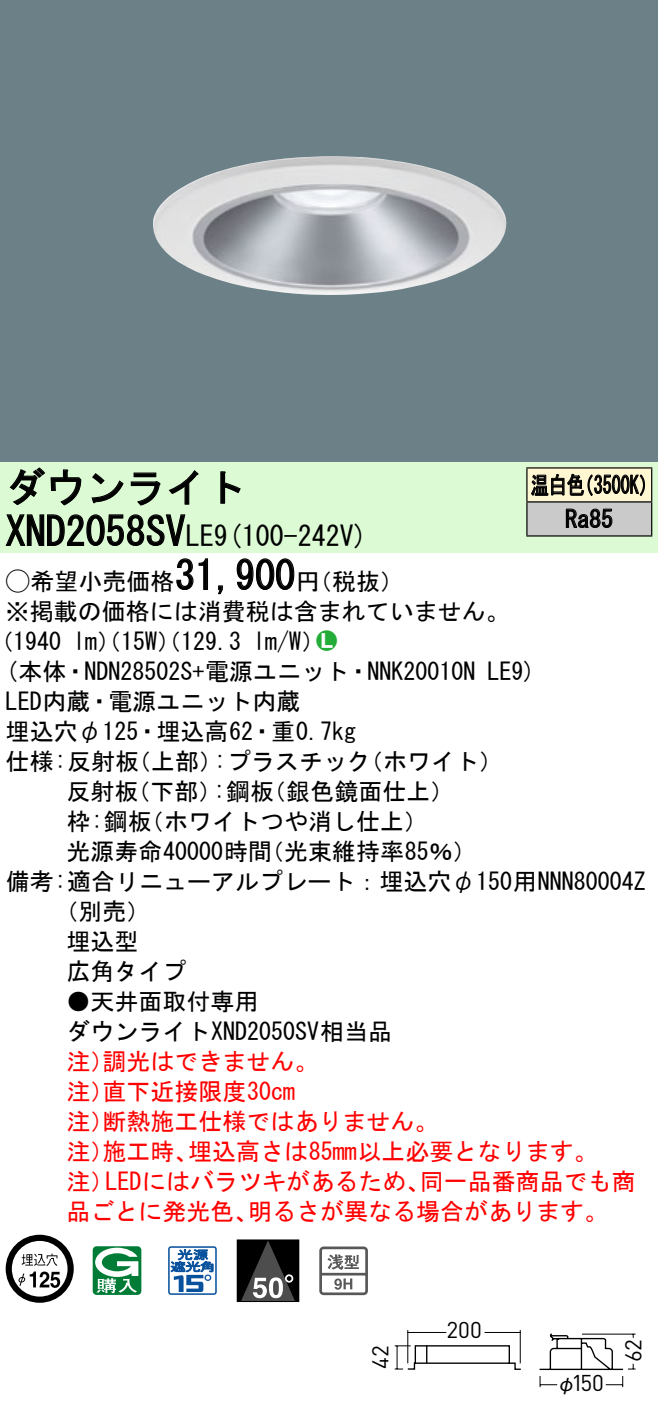
<style>
.page{position:relative;width:658px;height:1422px;background:#fff}
.page>*{position:absolute;margin:0;border:0;box-sizing:border-box;transform-origin:0 0}
.t1{font:40px "MS Gothic";color:#000}
.t2{font:28px "MS Gothic";color:#000}
.t3{font:24px/30.4px "MS Gothic";color:#000}
.t4{font:24px/30px "MS Gothic";color:#f00}
.t5{font:24px/34px "MS Gothic";color:#000;scale:.75 1}
.t6{font:24px "Ford Classification 1";color:#23ac38}
.t7{font:22.8px "DINOT";color:#000}
.t8{font:20px "Gothic BBB Pro Medium 90 pv RKSJ H";color:#000}
.s1{font-size:28px}
.s2{font-family:"Ford Classification 1"}
.s3{color:#fff}
</style>
<div class="page">
<div style="left:0;top:0;width:658px;height:462px;background:#6c8087"></div>
<img style="left:153px;top:156px;width:354px;height:139px">
<div style="left:0;top:462px;width:658px;height:90px;background:#dcfad4"></div>
<svg style="left:9px;top:467px;width:73px;height:39px"></svg>
<svg style="left:91px;top:473px;width:33px;height:30px"></svg>
<svg style="left:130px;top:472px;width:30px;height:34px"></svg>
<svg style="left:168px;top:470px;width:30px;height:35px"></svg>
<svg style="left:220px;top:471px;width:21px;height:33px"></svg>
<svg style="left:5px;top:514px;width:181px;height:32px"></svg>
<svg style="left:176px;top:558px;width:32px;height:32px"></svg>
<svg style="left:218px;top:585px;width:5px;height:10px"></svg>
<svg style="left:236px;top:558px;width:59px;height:32px"></svg>
<svg style="left:6px;top:1235px;width:68px;height:68px"></svg>
<svg style="left:93px;top:1246px;width:48px;height:49px"></svg>
<svg style="left:168px;top:1246px;width:49px;height:49px"></svg>
<div style="left:237px;top:1240px;width:62px;height:61px;background:#000"></div>
<svg style="left:241px;top:1241px;width:54px;height:59px"></svg>
<div style="left:237px;top:1239px;width:62px;height:63px;border:1px solid #000"></div>
<svg style="left:319px;top:1246px;width:49px;height:49px"></svg>
<div style="left:527px;top:468px;width:124px;height:34px;background:#fff6d2"></div>
<div style="left:527px;top:502px;width:124px;height:34px;background:#cacaca"></div>
<hr style="left:526px;top:467px;width:126px;height:2px;background:#000">
<hr style="left:526px;top:468px;width:1px;height:33px;background:#000">
<hr style="left:651px;top:468px;width:1px;height:33px;background:#000">
<hr style="left:526px;top:501px;width:126px;height:2px;background:#000">
<hr style="left:526px;top:502px;width:1px;height:33px;background:#000">
<hr style="left:651px;top:502px;width:1px;height:33px;background:#000">
<hr style="left:526px;top:535px;width:126px;height:2px;background:#000">
<svg style="left:531px;top:473px;width:114px;height:23px"></svg>
<svg style="left:565px;top:508px;width:47px;height:20px"></svg>
<svg style="left:539px;top:1333px;width:97px;height:55px"></svg>
<svg style="left:394px;top:1330px;width:127px;height:40px"></svg>
<h1 class="t1" style="left:6px;top:467px;width:242px">ダウンライト</h1>
<p class="t2" style="left:214px;top:522px;width:155px">(9 100-242 (V</p>
<h1 class="t1" style="left:6px;top:511px;width:210px">XND2058SV<span class="s1">LE</span></h1>
<h1 class="t1" style="left:175px;top:555px;width:121px">31,900</h1>
<p class="t3" style="left:6px;top:566px;width:505px"><span class="s2">A</span>希望小売価格<br>※掲載の価格には消費税は含まれていません。</p>
<p class="t6" style="left:316px;top:629px;width:22px">2<span class="s3">7</span></p>
<p class="t3" style="left:296px;top:566px;width:109px">（円税抜(</p>
<p class="t3" style="left:253px;top:626px;width:73px">l m (W/</p>
<p class="t3" style="left:-11px;top:626px;width:74px">（1940</p>
<p class="t3" style="left:73px;top:626px;width:170px">lm）（15 ）（W 129.3</p>
<p class="t5" style="left:565px;top:468px;width:65px;text-indent:-34px">温白色<br>Ra85</p>
<p class="t5" style="left:575px;top:468px;width:109px">（3500 (K</p>
<p class="t3" style="left:6px;top:656px;width:471px">(本体・NDN28502 +S 電源ユニット・NNK20010N</p>
<p class="t3" style="left:6px;top:686px;width:296px">LED内蔵・電源ユニット内蔵</p>
<p class="t3" style="left:6px;top:716px;width:352px">埋込穴φ125・埋込高62・重0.7kg</p>
<p class="t3" style="left:359px;top:746px;width:145px">（ホワイト(</p>
<p class="t3" style="left:487px;top:656px;width:50px">LE (9</p>
<p class="t3" style="left:214px;top:746px;width:158px">:プラスチック</p>
<p class="t3" style="left:6px;top:746px;width:135px">仕様:反射板</p>
<p class="t3" style="left:127px;top:746px;width:97px">（上部）</p>
<p class="t3" style="left:66px;top:776px;width:74px">反射板</p>
<p class="t3" style="left:126px;top:776px;width:97px">（下部）</p>
<p class="t3" style="left:262px;top:776px;width:194px">（銀色鏡面仕上(</p>
<p class="t3" style="left:213px;top:776px;width:62px">:鋼板</p>
<p class="t3" style="left:66px;top:806px;width:87px">枠:鋼板</p>
<p class="t3" style="left:140px;top:806px;width:290px">（ホワイトつや消し仕上(</p>
<p class="t3" style="left:66px;top:836px;width:207px">光源寿命40000時間</p>
<p class="t3" style="left:6px;top:866px;width:641px">備考:適合リニューアルプレート：埋込穴φ150用NNN80004Z</p>
<p class="t3" style="left:54px;top:896px;width:98px">（別売(</p>
<p class="t3" style="left:66px;top:926px;width:74px">埋込型</p>
<p class="t3" style="left:66px;top:956px;width:121px">広角タイプ</p>
<p class="t3" style="left:66px;top:986px;width:327px">●天井面取付専用<br>ダウンライトXND2050SV相当品</p>
<p class="t4" style="left:102px;top:1046px;width:217px">調光はできません。</p>
<p class="t3" style="left:260px;top:836px;width:218px">（光束維持率85％(</p>
<p class="t4" style="left:102px;top:1046px;width:194px;text-indent:-36px">注）<br>直下近接限度30cm</p>
<p class="t4" style="left:102px;top:1076px;width:337px;text-indent:-36px">注）<br>断熱施工仕様ではありません。</p>
<p class="t4" style="left:66px;top:1106px;width:49px">注）</p>
<p class="t4" style="left:188px;top:1136px;width:411px">埋込高さは85mm以上必要となります。</p>
<p class="t4" style="left:102px;top:1136px;width:97px">施工時、</p>
<p class="t4" style="left:66px;top:1136px;width:49px">注）</p>
<p class="t4" style="left:66px;top:1166px;width:49px">注）</p>
<p class="t4" style="left:105px;top:1166px;width:326px">LEDにはバラツキがあるため、</p>
<p class="t4" style="left:420px;top:1166px;width:217px">同一品番商品でも商</p>
<p class="t4" style="left:66px;top:1196px;width:194px">品ごとに発光色、</p>
<p class="t4" style="left:248px;top:1196px;width:362px">明るさが異なる場合があります。</p>
<p class="t7" style="left:364px;top:1369px;width:25px;rotate:-90deg">42</p>
<p class="t7" style="left:446px;top:1314px;width:37px">200</p>
<p class="t7" style="left:571px;top:1367px;width:34px">150</p>
<p class="t8" style="left:556px;top:1367px;width:21px">φ</p>
<p class="t7" style="left:617px;top:1362px;width:24px;rotate:-90deg">62</p>
</div>
